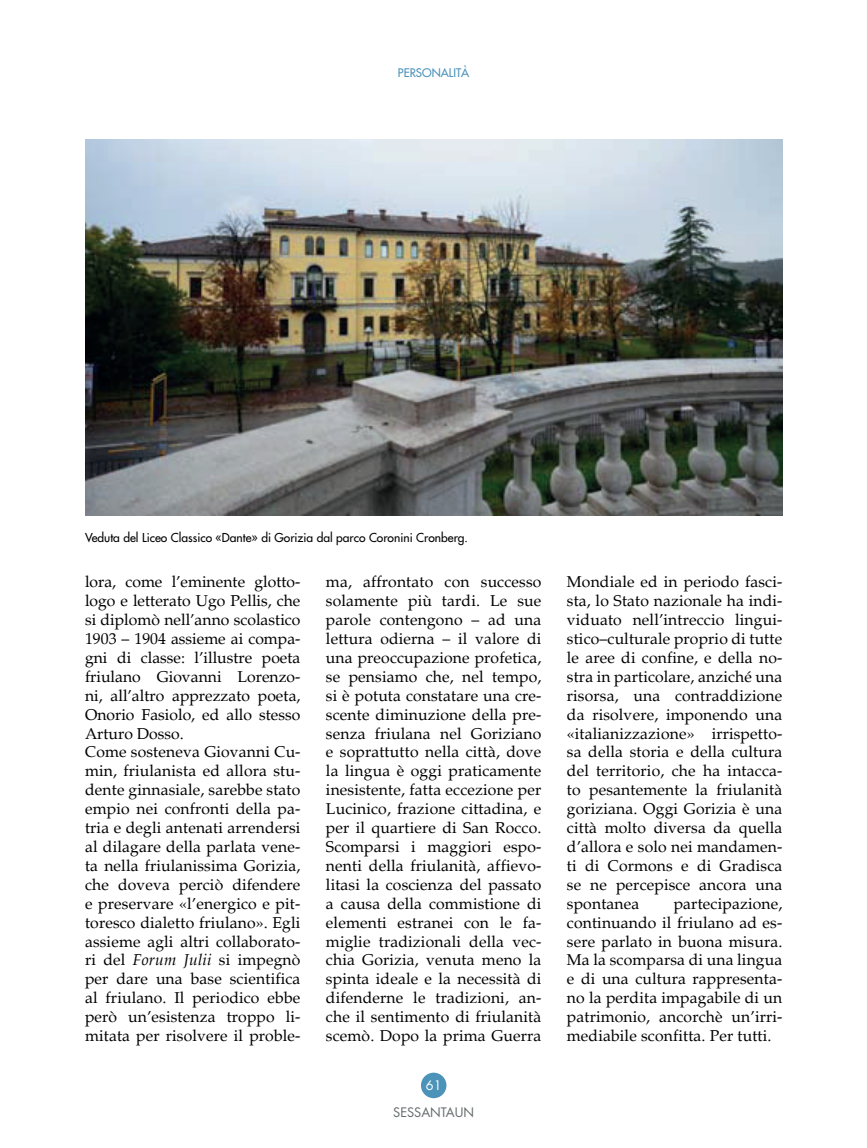
<style>
.page{position:relative;width:867px;height:1148px;background:#fff}
.page>*{position:absolute;margin:0;border:0;box-sizing:border-box;transform-origin:0 0}
.t1{font:15.75px/18.9px "Palatino";letter-spacing:.01em;color:#000001;text-align:justify}
.t2{font:12.75px "Futura";color:#646a6c}
.t3{font:12.75px "Futura";color:#fff}
.t4{font:12px "Futura";color:#000001}
.t5{font:11.55px "Futura";color:#4c93ba}
.s1{font-style:italic}
</style>
<div class="page">
<div style="left:421px;top:1072px;width:25px;height:26px;background:#4c93ba;border-radius:50%"></div>
<img style="left:85px;top:140px;width:697px;height:376px">
<p class="t5" style="left:398px;top:68px;width:73px">PERSONALITÀ</p>
<p class="t4" style="left:85px;top:532px;width:384px">Veduta del Liceo Classico «Dante» di Gorizia dal parco Coronini Cronberg.</p>
<p class="t1" style="left:85px;top:572px;width:217px;text-align:left">lora, come l’eminente glotto&shy;logo e letterato Ugo Pellis, che si diplomò nell’anno scolastico<br>1903 – 1904 assieme ai compa&shy;gni di classe: l’illustre poeta friulano Giovanni Lorenzo&shy;ni, all’altro apprezzato poeta,<br>Onorio Fasiolo, ed allo stesso<br>Arturo Dosso.<br>Come sosteneva Giovanni Cu&shy;min, friulanista ed allora stu&shy;dente ginnasiale, sarebbe stato empio nei confronti della pa&shy;tria e degli antenati arrendersi al dilagare della parlata vene&shy;ta nella friulanissima Gorizia, che doveva perciò difendere e preservare «l’energico e pit&shy;toresco dialetto friulano». Egli assieme agli altri collaborato&shy;ri del <span class="s1">Forum Julii</span> si impegnò per dare una base scientifica al friulano. Il periodico ebbe però un’esistenza troppo li&shy;mitata per risolvere il proble-</p>
<p class="t1" style="left:326px;top:572px;width:217px">ma, affrontato con successo solamente più tardi. Le sue parole contengono – ad una lettura odierna – il valore di una preoccupazione profetica, se pensiamo che, nel tempo, si è potuta constatare una cre&shy;scente diminuzione della pre&shy;senza friulana nel Goriziano e soprattutto nella città, dove la lingua è oggi praticamente inesistente, fatta eccezione per Lucinico, frazione cittadina, e per il quartiere di San Rocco.<br>Scomparsi i maggiori espo&shy;nenti della friulanità, affievo&shy;litasi la coscienza del passato a causa della commistione di elementi estranei con le fa&shy;miglie tradizionali della vec&shy;chia Gorizia, venuta meno la spinta ideale e la necessità di difenderne le tradizioni, an&shy;che il sentimento di friulanità scemò. Dopo la prima Guerra</p>
<p class="t1" style="left:567px;top:572px;width:217px">Mondiale ed in periodo fasci&shy;sta, lo Stato nazionale ha indi&shy;viduato nell’intreccio lingui&shy;stico–culturale proprio di tutte le aree di confine, e della no&shy;stra in particolare, anziché una risorsa, una contraddizione da risolvere, imponendo una «italianizzazione» irrispetto&shy;sa della storia e della cultura del territorio, che ha intacca&shy;to pesantemente la friulanità goriziana. Oggi Gorizia è una città molto diversa da quella d’allora e solo nei mandamen&shy;ti di Cormons e di Gradisca se ne percepisce ancora una spontanea</p>
<p class="t1" style="left:567px;top:894px;width:217px;text-indent:107px">partecipazione, continuando il friulano ad es&shy;sere parlato in buona misura.<br>Ma la scomparsa di una lingua e di una cultura rappresenta&shy;no la perdita impagabile di un patrimonio, ancorchè un’irri&shy;mediabile sconfitta. Per tutti.</p>
<p class="t3" style="left:426px;top:1079px;width:17px">61</p>
<p class="t2" style="left:393px;top:1106px;width:82px">SESSANTAUN</p>
</div>
